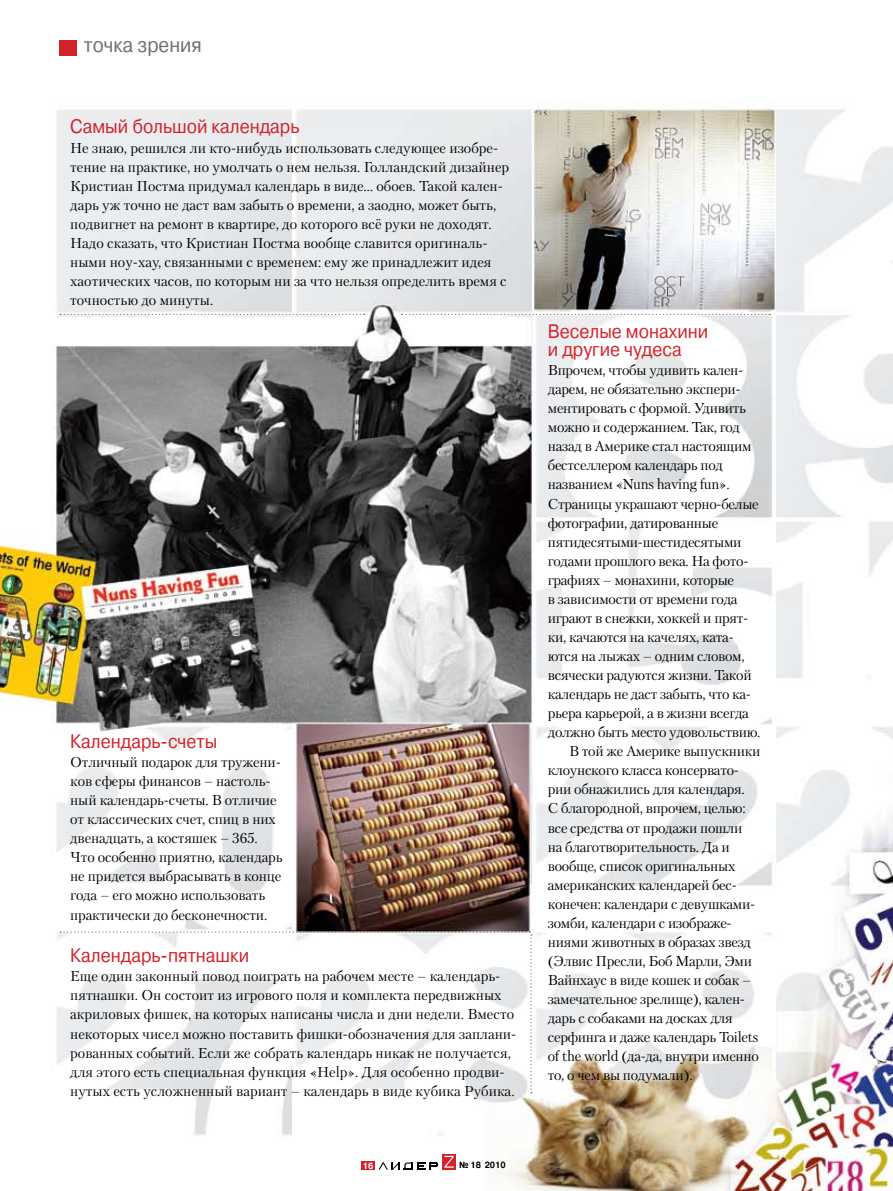
<style>
.page{position:relative;width:893px;height:1191px;background:#fff}
.page>*{position:absolute;margin:0;border:0;box-sizing:border-box;transform-origin:0 0}
.t1{font:21px "Pragmatica C";color:#6d6f71;scale:.9 1}
.t2{font:19.5px/18px "Pragmatica C";color:#d2232a;scale:.9 1}
.t3{font:14.25px/19px "Petersburg C";letter-spacing:-.01em;color:#000}
.t4{font:700 9px "Pragmatica C";color:#000;scale:.9 1}
.t5{font:700 9px "Pragmatica C";color:#fff;scale:.9 1}
</style>
<div class="page">
<img style="left:0;top:40px;width:893px;height:1151px">
<svg style="left:60px;top:314px;width:305px;height:1px"></svg>
<svg style="left:401px;top:314px;width:369px;height:1px"></svg>
<svg style="left:60px;top:931px;width:472px;height:162px"></svg>
<svg style="left:379px;top:1162px;width:59px;height:7px"></svg>
<div style="left:362px;top:1161px;width:13px;height:8px;background:#d2232a"></div>
<svg style="left:442px;top:1153px;width:14px;height:16px"></svg>
<svg style="left:444px;top:1155px;width:10px;height:12px"></svg>
<div style="left:60px;top:40px;width:17px;height:16px;background:#d2232a"></div>
<h1 class="t1" style="left:84px;top:34px;width:132px">точка зрения</h1>
<h2 class="t2" style="left:70px;top:118px;width:256px">Самый большой календарь</h2>
<p class="t3" style="left:70px;top:138px;width:440px">Не знаю, решился ли кто-нибудь использовать следующее изобре&shy;тение на практике, но умолчать о нем нельзя. Голландский дизайнер Кристиан Постма придумал календарь в виде… обоев. Такой кален&shy;дарь уж точно не даст вам забыть о времени, а заодно, может быть, подвигнет на ремонт в квартире, до которого всё руки не доходят.<br>Надо сказать, что Кристиан Постма вообще славится оригиналь&shy;ными ноу-хау, связанными с временем: ему же принадлежит идея хаотических часов, по которым ни за что нельзя определить время с точностью до минуты.</p>
<h2 class="t2" style="left:70px;top:732px;width:165px">Календарь-счеты</h2>
<p class="t3" style="left:70px;top:752px;width:214px">Отличный подарок для тружени&shy;ков сферы финансов – настоль&shy;ный календарь-счеты. В отличие от классических счет, спиц в них двенадцать, а костяшек – 365.<br>Что особенно приятно, календарь не придется выбрасывать в конце года – его можно использовать практически до бесконечности.</p>
<h2 class="t2" style="left:70px;top:947px;width:200px">Календарь-пятнашки</h2>
<p class="t3" style="left:70px;top:966px;width:448px">Еще один законный повод поиграть на рабочем месте – календарь&shy;пятнашки. Он состоит из игрового поля и комплекта передвижных акриловых фишек, на которых написаны числа и дни недели. Вместо некоторых чисел можно поставить фишки-обозначения для заплани&shy;рованных событий. Если же собрать календарь никак не получается, для этого есть специальная функция «Help». Для особенно продви&shy;нутых есть усложненный вариант – календарь в виде кубика Рубика.</p>
<p class="t5" style="left:363px;top:1160px;width:13px">16</p>
<p class="t4" style="left:459px;top:1160px;width:53px">№ 18 2010</p>
<h2 class="t2" style="left:548px;top:323px;width:180px">Веселые монахини и другие чудеса</h2>
<p class="t3" style="left:548px;top:360px;width:197px">Впрочем, чтобы удивить кален-</p>
<p class="t3" style="left:548px;top:379px;width:194px">дарем, не обязательно экспери-</p>
<p class="t3" style="left:548px;top:398px;width:200px">ментировать с формой. Удивить</p>
<p class="t3" style="left:548px;top:417px;width:194px">можно и содержанием. Так, год</p>
<p class="t3" style="left:548px;top:437px;width:205px">назад в Америке стал настоящим</p>
<p class="t3" style="left:548px;top:456px;width:177px">бестселлером календарь под</p>
<p class="t3" style="left:548px;top:475px;width:183px">названием «Nuns having fun».</p>
<p class="t3" style="left:548px;top:494px;width:212px">Страницы украшают черно-белые</p>
<p class="t3" style="left:548px;top:513px;width:172px">фотографии, датированные</p>
<p class="t3" style="left:548px;top:532px;width:195px">пятидесятыми-шестидесятыми</p>
<p class="t3" style="left:548px;top:551px;width:202px">годами прошлого века. На фото-</p>
<p class="t3" style="left:548px;top:570px;width:188px">графиях – монахини, которые</p>
<p class="t3" style="left:548px;top:589px;width:191px">в зависимости от времени года</p>
<p class="t3" style="left:548px;top:608px;width:202px">играют в снежки, хоккей и прят-</p>
<p class="t3" style="left:548px;top:627px;width:187px">ки, качаются на качелях, ката-</p>
<p class="t3" style="left:548px;top:646px;width:198px">ются на лыжах – одним словом,</p>
<p class="t3" style="left:548px;top:665px;width:205px">всячески радуются жизни. Такой</p>
<p class="t3" style="left:548px;top:684px;width:205px">календарь не даст забыть, что ка-</p>
<p class="t3" style="left:548px;top:703px;width:203px">рьера карьерой, а в жизни всегда</p>
<p class="t3" style="left:548px;top:722px;width:214px">должно быть место удовольствию.</p>
<p class="t3" style="left:569px;top:741px;width:193px">В той же Америке выпускники</p>
<p class="t3" style="left:548px;top:760px;width:193px">клоунского класса консервато-</p>
<p class="t3" style="left:548px;top:779px;width:199px">рии обнажились для календаря.</p>
<p class="t3" style="left:548px;top:799px;width:199px">С благородной, впрочем, целью:</p>
<p class="t3" style="left:548px;top:818px;width:196px">все средства от продажи пошли</p>
<p class="t3" style="left:548px;top:837px;width:184px">на благотворительность. Да и</p>
<p class="t3" style="left:548px;top:856px;width:189px">вообще, список оригинальных</p>
<p class="t3" style="left:548px;top:875px;width:191px">американских календарей бес-</p>
<p class="t3" style="left:548px;top:894px;width:209px">конечен: календари с девушками-</p>
<p class="t3" style="left:548px;top:913px;width:185px">зомби, календари с изображе-</p>
<p class="t3" style="left:548px;top:932px;width:205px">ниями животных в образах звезд</p>
<p class="t3" style="left:548px;top:951px;width:206px">(Элвис Пресли, Боб Марли, Эми</p>
<p class="t3" style="left:548px;top:970px;width:205px">Вайнхаус в виде кошек и собак –</p>
<p class="t3" style="left:548px;top:989px;width:199px">замечательное зрелище), кален-</p>
<p class="t3" style="left:548px;top:1008px;width:186px">дарь с собаками на досках для</p>
<p class="t3" style="left:548px;top:1027px;width:212px">серфинга и даже календарь Toilets</p>
<p class="t3" style="left:548px;top:1046px;width:212px">of the world (да-да, внутри именно</p>
<p class="t3" style="left:548px;top:1065px;width:146px">то, о чем вы подумали).</p>
</div>
